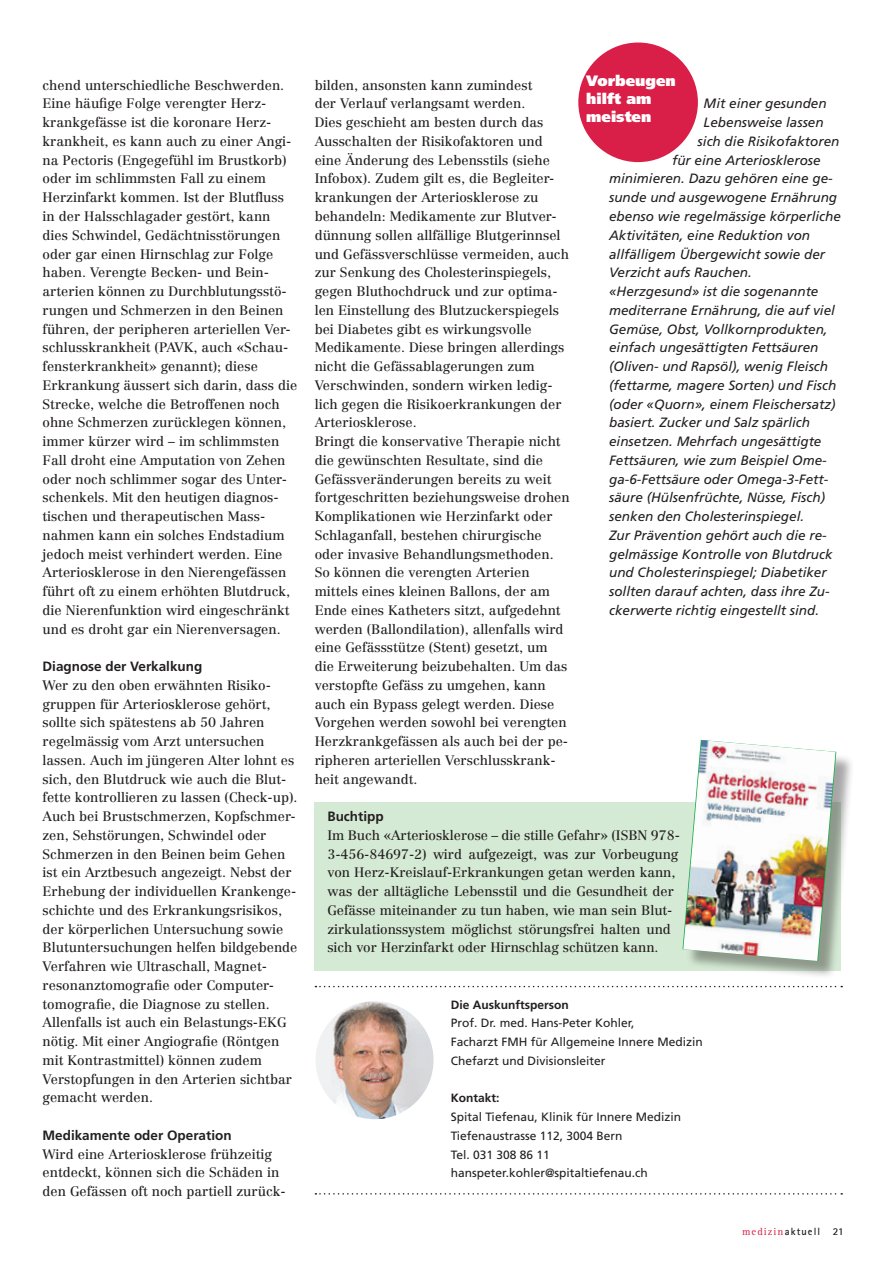
<style>
.page{position:relative;width:893px;height:1263px;background:#fff}
.page>*{position:absolute;margin:0;border:0;box-sizing:border-box;transform-origin:0 0}
.Übertitel{font:900 15px/18px "Frutiger";color:#fff}
.Grundschrift{font:13.5px/18.8px "Centennial";color:#231f20}
.Grundschrift-2{font:italic 13.5px/18.8px "Frutiger";color:#231f20}
.Untertitel{font:700 13.5px "Frutiger";color:#231f20}
.Legende{font:12px "Frutiger";color:#231f20}
.Legende-2{font:700 12px "Frutiger";color:#231f20}
.t1{font:700 10.5px "Rotis Sans Serif";letter-spacing:.1em;color:#231f20}
.s1{font-family:"Rotis Serif";font-weight:400;color:#d91e47}
</style>
<div class="page">
<img style="left:316px;top:1001px;width:118px;height:118px;border-radius:59px">
<svg style="left:315px;top:986px;width:527px;height:1px"></svg>
<svg style="left:315px;top:1193px;width:527px;height:1px"></svg>
<div style="left:315px;top:802px;width:526px;height:169px;background:#d5ead4"></div>
<div style="left:685px;top:743px;width:170px;height:236px;background:#231f20;opacity:.4"></div>
<img style="left:683px;top:740px;width:152px;height:221px">
<div style="left:578px;top:43px;width:120px;height:119px;background:#d91e47;border-radius:50%"></div>
<p class="Grundschrift" style="left:43px;top:76px;width:256px">chend unterschiedliche Beschwerden.<br>Eine häufige Folge verengter Herz&shy;krankgefässe ist die koronare Herz&shy;krankheit, es kann auch zu einer Angi&shy;na Pectoris (Engegefühl im Brustkorb) oder im schlimmsten Fall zu einem Herzinfarkt kommen. Ist der Blutfluss in der Halsschlagader gestört, kann dies Schwindel, Gedächtnisstörungen oder gar einen Hirnschlag zur Folge haben. Verengte Becken- und Bein&shy;arterien können zu Durchblutungsstö&shy;rungen und Schmerzen in den Beinen führen, der peripheren arteriellen Ver&shy;schlusskrankheit (PAVK, auch «Schau&shy;fensterkrankheit» genannt); diese Erkrankung äussert sich darin, dass die Strecke, welche die Betroffenen noch ohne Schmerzen zurücklegen können, immer kürzer wird – im schlimmsten Fall droht eine Amputation von Zehen oder noch schlimmer sogar des Unter&shy;schenkels. Mit den heutigen diagnos&shy;tischen und therapeutischen Mass&shy;nahmen kann ein solches Endstadium jedoch meist verhindert werden. Eine Arteriosklerose in den Nierengefässen führt oft zu einem erhöhten Blutdruck, die Nierenfunktion wird eingeschränkt und es droht gar ein Nierenversagen.</p>
<p class="Untertitel" style="left:43px;top:658px;width:161px">Diagnose der Verkalkung</p>
<p class="Grundschrift" style="left:43px;top:676px;width:257px">Wer zu den oben erwähnten Risiko&shy;gruppen für Arteriosklerose gehört, sollte sich spätestens ab 50 Jahren regelmässig vom Arzt untersuchen lassen. Auch im jüngeren Alter lohnt es sich, den Blutdruck wie auch die Blut&shy;fette kontrollieren zu lassen (Check-up).<br>Auch bei Brustschmerzen, Kopfschmer&shy;zen, Sehstörungen, Schwindel oder Schmerzen in den Beinen beim Gehen ist ein Arztbesuch angezeigt. Nebst der Erhebung der individuellen Krankenge&shy;schichte und des Erkrankungsrisikos, der körperlichen Untersuchung sowie Blutuntersuchungen helfen bildgebende Verfahren wie Ultraschall, Magnet&shy;resonanztomografie oder Computer&shy;tomografie, die Diagnose zu stellen.<br>Allenfalls ist auch ein Belastungs-EKG nötig. Mit einer Angiografie (Röntgen mit Kontrastmittel) können zudem Verstopfungen in den Arterien sichtbar gemacht werden.</p>
<p class="Untertitel" style="left:43px;top:1127px;width:191px">Medikamente oder Operation</p>
<p class="Grundschrift" style="left:43px;top:1144px;width:245px">Wird eine Arteriosklerose frühzeitig entdeckt, können sich die Schäden in den Gefässen oft noch partiell zurück-</p>
<p class="Grundschrift" style="left:315px;top:76px;width:256px">bilden, ansonsten kann zumindest<br>der Verlauf verlangsamt werden.<br>Dies geschieht am besten durch das Ausschalten der Risikofaktoren und eine Änderung des Lebensstils (siehe Infobox). Zudem gilt es, die Begleiter&shy;krankungen der Arteriosklerose zu behandeln: Medikamente zur Blutver&shy;dünnung sollen allfällige Blutgerinnsel und Gefässverschlüsse vermeiden, auch zur Senkung des Cholesterinspiegels, gegen Bluthochdruck und zur optima&shy;len Einstellung des Blutzuckerspiegels bei Diabetes gibt es wirkungsvolle Medikamente. Diese bringen allerdings nicht die Gefässablagerungen zum Verschwinden, sondern wirken ledig&shy;lich gegen die Risikoerkrankungen der Arteriosklerose.</p>
<p class="Grundschrift" style="left:315px;top:432px;width:257px">Bringt die konservative Therapie nicht die gewünschten Resultate, sind die Gefässveränderungen bereits zu weit fortgeschritten beziehungsweise drohen Komplikationen wie Herzinfarkt oder Schlaganfall, bestehen chirurgische oder invasive Behandlungsmethoden.<br>So können die verengten Arterien mittels eines kleinen Ballons, der am Ende eines Katheters sitzt, aufgedehnt werden (Ballondilation), allenfalls wird eine Gefässstütze (Stent) gesetzt, um die Erweiterung beizubehalten. Um das verstopfte Gefäss zu umgehen, kann auch ein Bypass gelegt werden. Diese Vorgehen werden sowohl bei verengten Herzkrankgefässen als auch bei der pe&shy;ripheren arteriellen Verschlusskrank&shy;heit angewandt.</p>
<p class="Übertitel" style="left:586px;top:72px;width:91px">Vorbeugen hilft am meisten</p>
<p class="Grundschrift-2" style="left:704px;top:95px;width:125px">Mit einer gesunden</p>
<p class="Grundschrift-2" style="left:704px;top:113px;width:122px">Lebensweise lassen</p>
<p class="Grundschrift-2" style="left:698px;top:132px;width:143px">sich die Risikofaktoren</p>
<p class="Grundschrift-2" style="left:672px;top:151px;width:150px">für eine Arteriosklerose</p>
<p class="Grundschrift-2" style="left:609px;top:170px;width:225px">minimieren. Dazu gehören eine ge-</p>
<p class="Grundschrift-2" style="left:609px;top:188px;width:230px">sunde und ausgewogene Ernährung</p>
<p class="Grundschrift-2" style="left:609px;top:207px;width:233px">ebenso wie regelmässige körperliche</p>
<p class="Grundschrift-2" style="left:609px;top:226px;width:203px">Aktivitäten, eine Reduktion von</p>
<p class="Grundschrift-2" style="left:609px;top:245px;width:218px">allfälligem Übergewicht sowie der</p>
<p class="Grundschrift-2" style="left:609px;top:263px;width:144px">Verzicht aufs Rauchen.</p>
<p class="Grundschrift-2" style="left:609px;top:282px;width:229px">«Herzgesund» ist die sogenannte mediterrane Ernährung, die auf viel Gemüse, Obst, Vollkornprodukten, einfach ungesättigten Fettsäuren (Oliven- und Rapsöl), wenig Fleisch (fettarme, magere Sorten) und Fisch (oder «Quorn», einem Fleischersatz) basiert. Zucker und Salz spärlich einsetzen. Mehrfach ungesättigte Fettsäuren, wie zum Beispiel Ome&shy;ga-6-Fettsäure oder Omega-3-Fett&shy;säure (Hülsenfrüchte, Nüsse, Fisch) senken den Cholesterinspiegel.</p>
<p class="Grundschrift-2" style="left:609px;top:526px;width:225px">Zur Prävention gehört auch die re&shy;gelmässige Kontrolle von Blutdruck und Cholesterinspiegel; Diabetiker sollten darauf achten, dass ihre Zu&shy;ckerwerte richtig eingestellt sind.</p>
<p class="Untertitel" style="left:327px;top:808px;width:58px">Buchtipp</p>
<p class="Grundschrift" style="left:327px;top:826px;width:353px">Im Buch «Arteriosklerose – die stille Gefahr» (ISBN 978- 3-456-84697-2) wird aufgezeigt, was zur Vorbeugung von Herz-Kreislauf-Erkrankungen getan werden kann, was der alltägliche Lebensstil und die Gesundheit der Gefässe miteinander zu tun haben, wie man sein Blut&shy;zirkulationssystem möglichst störungsfrei halten und sich vor Herzinfarkt oder Hirnschlag schützen kann.</p>
<p class="Legende-2" style="left:451px;top:997px;width:119px">Die Auskunftsperson</p>
<p class="Legende" style="left:451px;top:1016px;width:185px">Prof. Dr. med. Hans-Peter Kohler,</p>
<p class="Legende" style="left:451px;top:1035px;width:254px">Facharzt FMH für Allgemeine Innere Medizin</p>
<p class="Legende" style="left:451px;top:1053px;width:156px">Chefarzt und Divisionsleiter</p>
<p class="Legende-2" style="left:451px;top:1091px;width:50px">Kontakt:</p>
<p class="Legende" style="left:451px;top:1110px;width:232px">Spital Tiefenau, Klinik für Innere Medizin</p>
<p class="Legende" style="left:451px;top:1128px;width:173px">Tiefenaustrasse 112, 3004 Bern</p>
<p class="Legende" style="left:451px;top:1147px;width:101px">Tel. 031 308 86 11</p>
<p class="Legende" style="left:451px;top:1166px;width:199px">hanspeter.kohler@spitaltiefenau.ch</p>
<p class="t1" style="left:742px;top:1225px;width:103px"><span class="s1">medizin</span> aktuell 21</p>
</div>
